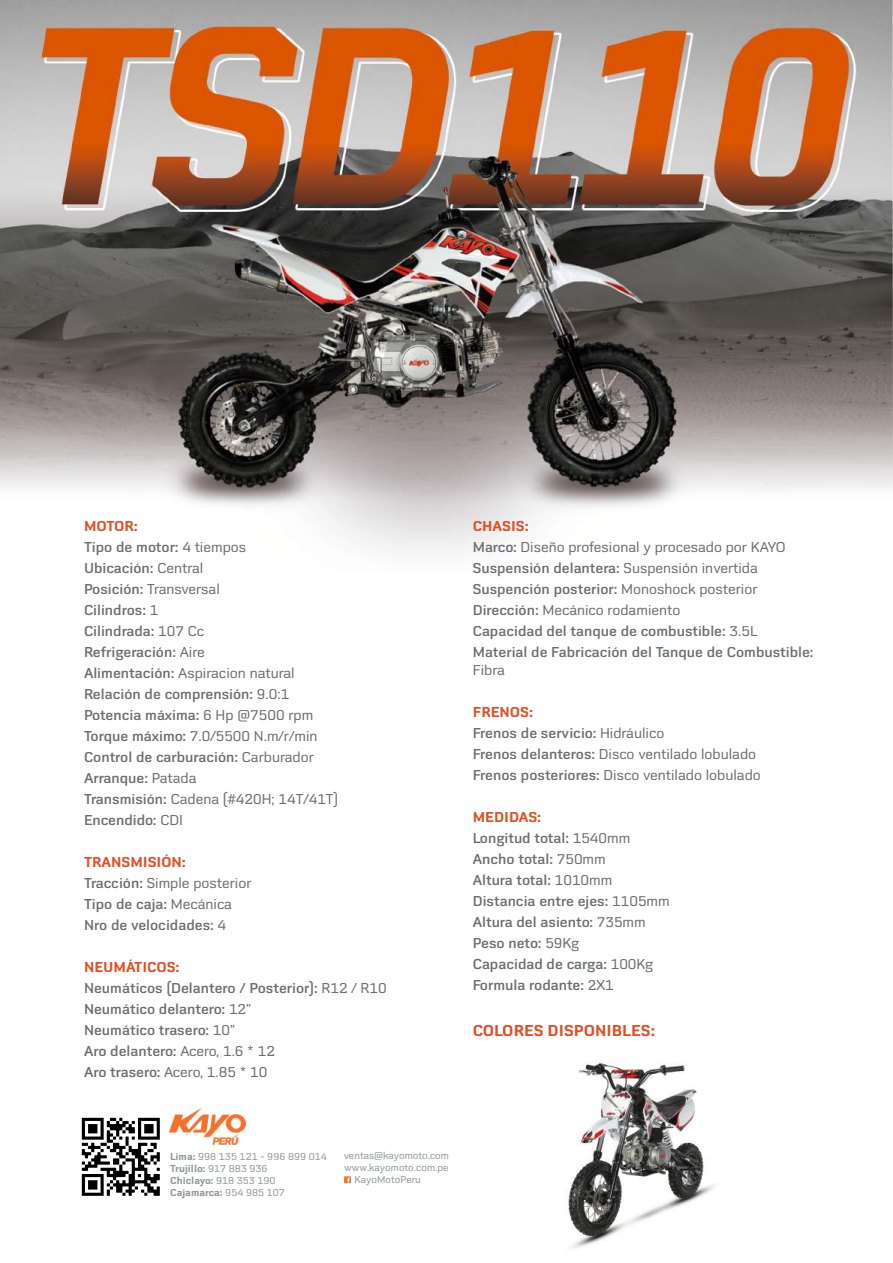
<style>
.page{position:relative;width:893px;height:1263px;background:#fff}
.page>*{position:absolute;margin:0;border:0;box-sizing:border-box;transform-origin:0 0}
.t1{font:700 16.5px "Agita";color:#e14f26}
.t2{font:600 15px/21px "Agita";color:#6c6d70}
.t3{font:15px/21px "Agita";color:#6c6d70}
.t4{font:10.5px/12px "Agita";color:#939598}
.s1{font-weight:700;color:#e14f26}
.s2{font-weight:400}
.s3{font-weight:600}
.s4{font-weight:700}
</style>
<div class="page">
<img style="left:0;top:0;width:893px;height:550px">
<img style="left:81px;top:1117px;width:79px;height:79px">
<img style="left:169px;top:1108px;width:76px;height:37px">
<svg style="left:344px;top:1176px;width:7px;height:7px"></svg>
<img style="left:566px;top:1062px;width:148px;height:186px">
<p class="t2" style="left:84px;top:516px;width:256px"><span class="s1">MOTOR:<br></span>Tipo de motor: <span class="s2">4 tiempos<br></span>Ubicación: <span class="s2">Central<br></span>Posición: <span class="s2">Transversal<br></span>Cilindros: <span class="s2">1<br></span>Cilindrada: <span class="s2">107 Cc<br></span>Refrigeración: <span class="s2">Aire<br></span>Alimentación: <span class="s2">Aspiracion natural<br></span>Relación de comprensión: <span class="s2">9.0:1<br></span>Potencia máxima: <span class="s2">6 Hp @7500 rpm<br></span>Torque máximo: <span class="s2">7.0/5500 N.m/r/min<br></span>Control de carburación: <span class="s2">Carburador<br></span>Arranque: <span class="s2">Patada<br></span>Transmisión: <span class="s2">Cadena (#420H; 14T/41T)<br></span>Encendido: <span class="s2">CDI</span></p>
<p class="t2" style="left:84px;top:852px;width:169px"><span class="s1">TRANSMISIÓN:<br></span>Tracción: <span class="s2">Simple posterior<br></span>Tipo de caja: <span class="s2">Mecánica<br></span>Nro de velocidades: <span class="s2">4</span></p>
<p class="t2" style="left:84px;top:957px;width:304px"><span class="s1">NEUMÁTICOS:<br></span>Neumáticos (Delantero / Posterior): <span class="s2">R12 / R10<br></span>Neumático delantero: <span class="s2">12”<br></span>Neumático trasero: <span class="s2">10”<br></span>Aro delantero: <span class="s2">Acero, 1.6 * 12<br></span>Aro trasero: <span class="s2">Acero, 1.85 * 10</span></p>
<p class="t2" style="left:473px;top:516px;width:342px"><span class="s1">CHASIS:<br></span>Marco: <span class="s2">Diseño profesional y procesado por KAYO </span>Suspensión delantera: <span class="s2">Suspensión invertida </span>Suspención posterior: <span class="s2">Monoshock posterior </span>Dirección: <span class="s2">Mecánico rodamiento<br></span>Capacidad del tanque de combustible: <span class="s2">3.5L </span>Material de Fabricación del Tanque de Combustible:</p>
<p class="t3" style="left:473px;top:660px;width:34px">Fibra</p>
<p class="t3" style="left:473px;top:702px;width:290px"><span class="s1">FRENOS:<br></span><span class="s3">Frenos de servicio:</span> Hidráulico<br><span class="s3">Frenos delanteros:</span> Disco ventilado lobulado <span class="s3">Frenos posteriores:</span> Disco ventilado lobulado</p>
<p class="t2" style="left:473px;top:807px;width:199px"><span class="s1">MEDIDAS:<br></span>Longitud total: <span class="s2">1540mm<br></span>Ancho total: <span class="s2">750mm<br></span>Altura total: <span class="s2">1010mm<br></span>Distancia entre ejes: <span class="s2">1105mm<br></span>Altura del asiento: <span class="s2">735mm<br></span>Peso neto: <span class="s2">59Kg<br></span>Capacidad de carga: <span class="s2">100Kg<br></span>Formula rodante: <span class="s2">2X1</span></p>
<p class="t1" style="left:473px;top:1022px;width:184px">COLORES DISPONIBLES:</p>
<p class="t4" style="left:170px;top:1150px;width:158px"><span class="s4">Lima:</span> 998 135 121 - 996 899 014<br><span class="s4">Trujillo:</span> 917 883 936<br><span class="s4">Chiclayo:</span> 918 353 190<br><span class="s4">Cajamarca:</span> 954 985 107</p>
<p class="t4" style="left:344px;top:1150px;width:106px">ventas@kayomoto.com</p>
<p class="t4" style="left:344px;top:1162px;width:106px">www.kayomoto.com.pe</p>
<p class="t4" style="left:355px;top:1174px;width:68px">KayoMotoPeru</p>
</div>
